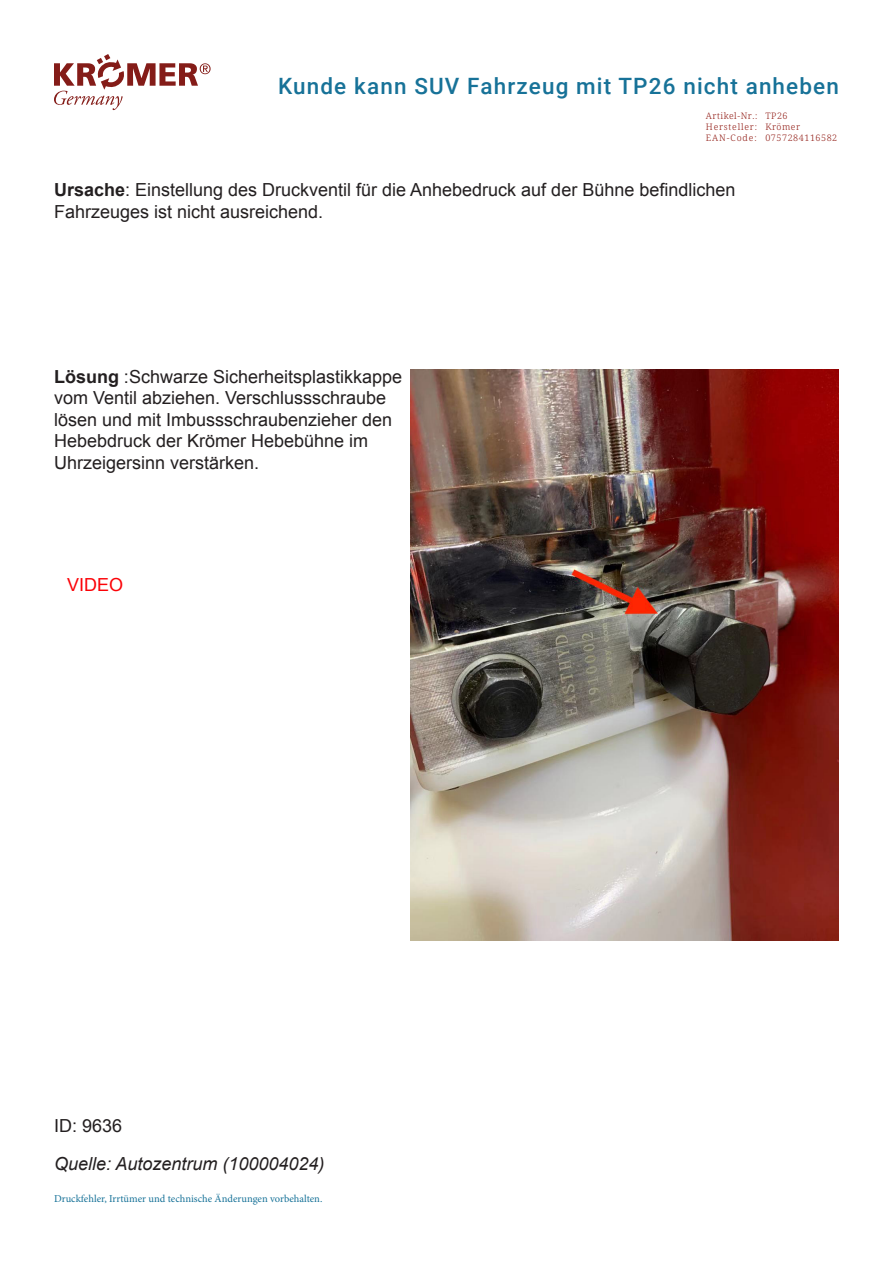
<style>
.page{position:relative;width:893px;height:1263px;background:#fff}
.page>*{position:absolute;margin:0;border:0;box-sizing:border-box;transform-origin:0 0}
.Headline_1{font:500 22.5px "Roboto";letter-spacing:.05em;color:#177298}
.t1{font:18px/21.6px "Arial";color:#231f20}
.t2{font:italic 18px "Arial";color:#231f20}
.t3{font:18px "Arial";color:#fb0207}
.t4{font:10.5px "Minion Pro";color:#177298}
.Caption_Items{font:300 9px "Noto Serif";letter-spacing:.06em;color:#911c15}
.Caption_Items-2{font:300 9px "Noto Serif";letter-spacing:.09em;color:#911c15}
.s1{font-weight:700}
</style>
<div class="page">
<svg style="left:54px;top:54px;width:157px;height:56px"></svg>
<img style="left:411px;top:370px;width:428px;height:571px">
<p class="Headline_1" style="left:278px;top:70px;width:562px">Kunde kann SUV Fahrzeug mit TP26 nicht anheben</p>
<p class="Caption_Items" style="left:706px;top:110px;width:53px">Artikel-Nr.:</p>
<p class="Caption_Items-2" style="left:706px;top:121px;width:53px">Hersteller:</p>
<p class="Caption_Items" style="left:706px;top:132px;width:52px">EAN-Code:</p>
<p class="Caption_Items" style="left:765px;top:110px;width:24px">TP26</p>
<p class="Caption_Items" style="left:765px;top:121px;width:36px">Krömer</p>
<p class="Caption_Items" style="left:765px;top:132px;width:73px">0757284116582</p>
<p class="t1" style="left:54px;top:179px;width:683px"><span class="s1">Ursache</span>: Einstellung des Druckventil für die Anhebedruck auf der Bühne befindlichen<br>Fahrzeuges ist nicht ausreichend.</p>
<p class="t1" style="left:54px;top:366px;width:350px"><span class="s1">Lösung</span> :Schwarze Sicherheitsplastikkappe vom Ventil abziehen. Verschlussschraube lösen und mit Imbussschraubenzieher den Hebebdruck der Krömer Hebebühne im Uhrzeigersinn verstärken.</p>
<p class="t3" style="left:67px;top:573px;width:58px">VIDEO</p>
<p class="t1" style="left:54px;top:1115px;width:70px">ID: 9636</p>
<p class="t2" style="left:54px;top:1152px;width:272px">Quelle: Autozentrum (100004024)</p>
<p class="t4" style="left:54px;top:1192px;width:270px">Druckfehler, Irrtümer und technische Änderungen vorbehalten.</p>
</div>
